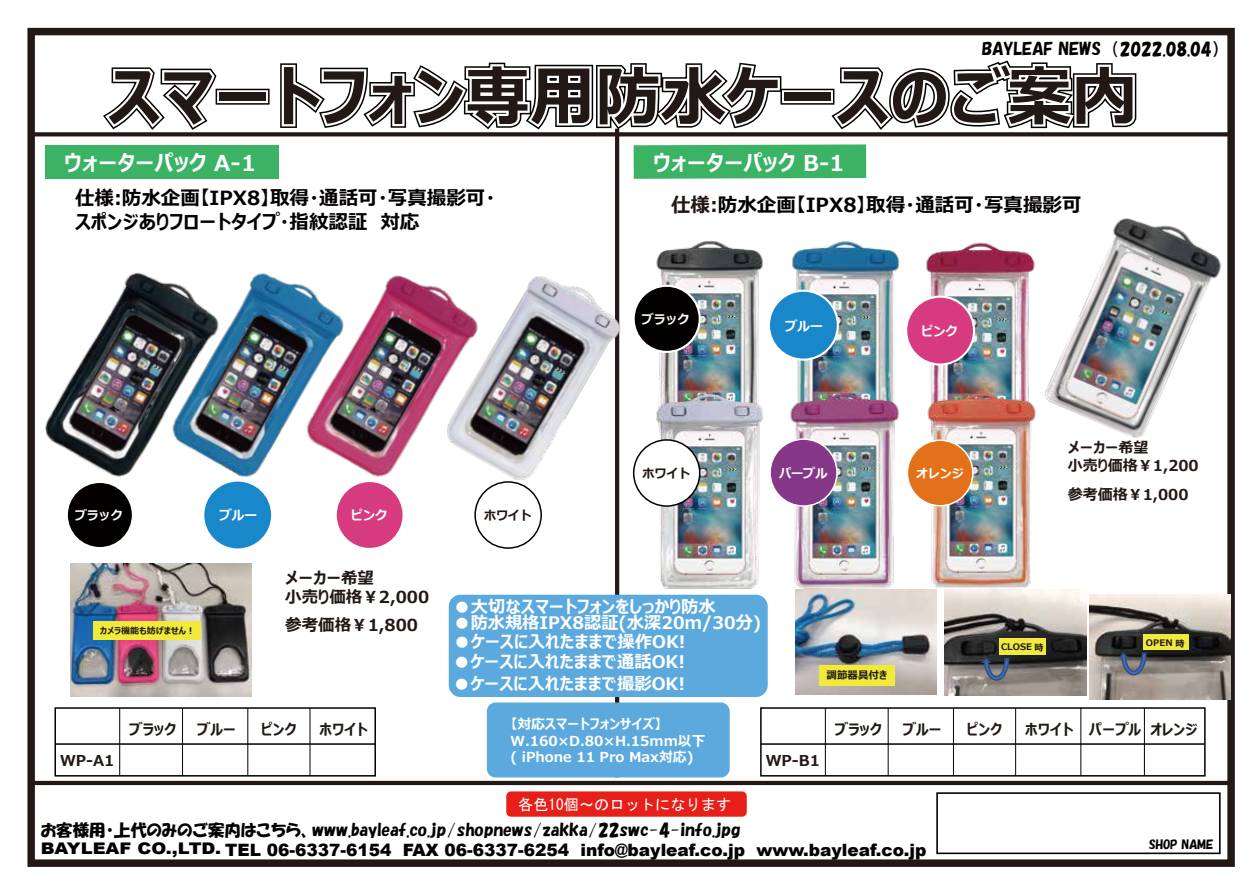
<style>
.page{position:relative;width:1260px;height:893px;background:#fff}
.page>*{position:absolute;margin:0;border:0;box-sizing:border-box;transform-origin:0 0}
.t1{font:700 64.8px "Meiryo UI";letter-spacing:.01em;color:#221815}
.t2{font:700 21.9px "Meiryo UI";letter-spacing:.01em;color:#fff}
.t3{font:700 19.5px/23.4px "Meiryo UI";color:#040000}
.t4{font:700 17.25px "Meiryo UI";color:#fff}
.t5{font:900 16.95px "Arial";color:#040000}
.t6{font:16.5px "HGP Soei Kakupoptai";color:#040000}
.t7{font:700 16.5px/19.8px "Meiryo UI";color:#221815}
.t8{font:15.15px "MS Gothic";color:#fff}
.t9{font:700 15px/18px "Meiryo UI";color:#221815}
.t10{font:700 13.8px/16.5px "Meiryo UI";color:#fff}
.t11{font:700 13.2px "Meiryo";letter-spacing:-.01em;color:#fff;scale:.95 1}
.t12{font:700 13.05px "Meiryo";letter-spacing:-.01em;color:#fff;scale:.95 1}
.t13{font:700 12.75px "Meiryo";color:#fff;scale:.95 1}
.t14{font:700 12.6px "Meiryo";letter-spacing:-.01em;color:#fff;scale:.95 1}
.t15{font:700 12.6px "Meiryo";letter-spacing:-.01em;color:#221714;scale:.95 1}
.t16{font:11.85px "HGP Soei Kakupoptai";color:#040000}
.t17{font:700 10.5px "Meiryo UI";color:#221815}
.t18{font:700 9px "Meiryo UI";color:#221815}
.s1{font-family:"Meiryo";color:#221815}
.s2{font-size:16.05px;color:#000}
</style>
<div class="page">
<div style="left:45px;top:145px;width:234px;height:34px;background:#3cb265"></div>
<div style="left:216px;top:89px;width:54px;height:16px;border:8px solid #040000"></div>
<div style="left:780px;top:89px;width:54px;height:16px;border:8px solid #040000"></div>
<svg style="left:103px;top:67px;width:118px;height:63px"></svg>
<div style="left:217px;top:90px;width:51px;height:13px;border:4px solid #fff"></div>
<svg style="left:280px;top:62px;width:505px;height:70px"></svg>
<div style="left:782px;top:90px;width:51px;height:13px;border:4px solid #fff"></div>
<svg style="left:826px;top:60px;width:311px;height:70px"></svg>
<hr style="left:615px;top:129px;width:4px;height:648px;background:#221815">
<div style="left:449px;top:594px;width:319px;height:103px;background:#5ca9de;border-radius:12px"></div>
<div style="left:487px;top:702px;width:243px;height:75px;background:#5ca9de;border-radius:9px"></div>
<div style="left:506px;top:791px;width:241px;height:25px;background:#e71f19;border-radius:5px"></div>
<div style="left:936px;top:792px;width:285px;height:62px;background:#fff;border:2px solid #040000"></div>
<div style="left:27px;top:28px;width:1208px;height:838px;border:7px solid #221815"></div>
<div style="left:30px;top:780px;width:1200px;height:5px;background:#221815"></div>
<svg style="left:30px;top:132px;width:1200px;height:4px;background:#2f2623"></svg>
<img style="left:656px;top:240px;width:107px;height:148px">
<img style="left:671px;top:276px;width:76px;height:112px">
<img style="left:1045px;top:199px;width:190px;height:252px">
<img style="left:1060px;top:247px;width:138px;height:177px">
<img style="left:792px;top:241px;width:108px;height:148px">
<img style="left:806px;top:277px;width:76px;height:112px">
<img style="left:926px;top:242px;width:109px;height:147px">
<img style="left:941px;top:279px;width:76px;height:110px">
<img style="left:649px;top:388px;width:114px;height:201px">
<img style="left:672px;top:429px;width:75px;height:146px">
<img style="left:921px;top:389px;width:115px;height:204px">
<img style="left:943px;top:427px;width:76px;height:146px">
<img style="left:790px;top:389px;width:113px;height:204px">
<img style="left:806px;top:429px;width:76px;height:145px">
<div style="left:769px;top:291px;width:69px;height:68px;background:#1888ca;border-radius:50%"></div>
<div style="left:768px;top:289px;width:71px;height:72px;border:2px solid #fff;border-radius:50%"></div>
<div style="left:203px;top:480px;width:69px;height:69px;background:#1888ca;border-radius:50%"></div>
<div style="left:202px;top:479px;width:71px;height:71px;border:2px solid #fff;border-radius:50%"></div>
<div style="left:634px;top:286px;width:66px;height:66px;background:#040000;border-radius:50%"></div>
<div style="left:633px;top:285px;width:68px;height:68px;border:2px solid #fff;border-radius:50%"></div>
<div style="left:67px;top:482px;width:66px;height:66px;background:#040000;border-radius:50%"></div>
<div style="left:66px;top:481px;width:68px;height:68px;border:2px solid #fff;border-radius:50%"></div>
<div style="left:906px;top:296px;width:68px;height:68px;background:#d73b7f;border-radius:50%"></div>
<div style="left:905px;top:295px;width:70px;height:70px;border:2px solid #fff;border-radius:50%"></div>
<div style="left:336px;top:481px;width:68px;height:68px;background:#d73b7f;border-radius:50%"></div>
<div style="left:335px;top:480px;width:70px;height:70px;border:2px solid #fff;border-radius:50%"></div>
<div style="left:634px;top:440px;width:66px;height:66px;background:#fff;border-radius:50%"></div>
<div style="left:633px;top:439px;width:67px;height:68px;border:2px solid #040000;border-radius:50%"></div>
<div style="left:474px;top:481px;width:68px;height:67px;border:2px solid #040000;border-radius:50%"></div>
<div style="left:907px;top:440px;width:66px;height:65px;background:#e37119;border-radius:50%"></div>
<div style="left:907px;top:439px;width:67px;height:67px;border:2px solid #fff;border-radius:50%"></div>
<div style="left:770px;top:439px;width:67px;height:67px;background:#863788;border-radius:50%"></div>
<div style="left:769px;top:438px;width:69px;height:69px;border:2px solid #fff;border-radius:50%"></div>
<div style="left:760px;top:707px;width:446px;height:69px;border:2px solid #040000"></div>
<hr style="left:761px;top:743px;width:444px;height:1px;background:#040000">
<hr style="left:888px;top:708px;width:1px;height:67px;background:#040000">
<hr style="left:825px;top:708px;width:1px;height:67px;background:#040000">
<hr style="left:953px;top:708px;width:1px;height:67px;background:#040000">
<hr style="left:1015px;top:708px;width:1px;height:67px;background:#040000">
<hr style="left:1081px;top:708px;width:1px;height:67px;background:#040000">
<hr style="left:1144px;top:708px;width:1px;height:67px;background:#040000">
<div style="left:55px;top:707px;width:321px;height:69px;border:2px solid #040000"></div>
<hr style="left:55px;top:743px;width:320px;height:1px;background:#040000">
<hr style="left:182px;top:708px;width:1px;height:67px;background:#040000">
<hr style="left:119px;top:708px;width:1px;height:67px;background:#040000">
<hr style="left:247px;top:708px;width:1px;height:67px;background:#040000">
<hr style="left:310px;top:708px;width:1px;height:67px;background:#040000">
<img style="left:1089px;top:594px;width:142px;height:105px">
<div style="left:1143px;top:634px;width:46px;height:15px;background:#efea3c"></div>
<svg style="left:1117px;top:651px;width:30px;height:25px"></svg>
<img style="left:945px;top:589px;width:141px;height:106px">
<div style="left:999px;top:638px;width:46px;height:17px;background:#efea3c"></div>
<svg style="left:979px;top:656px;width:31px;height:25px"></svg>
<img style="left:796px;top:590px;width:141px;height:105px">
<div style="left:819px;top:665px;width:76px;height:21px;background:#efea3c"></div>
<img style="left:27px;top:254px;width:119px;height:242px">
<img style="left:61px;top:306px;width:85px;height:154px">
<img style="left:146px;top:273px;width:199px;height:228px">
<img style="left:187px;top:307px;width:104px;height:155px">
<img style="left:291px;top:273px;width:142px;height:221px">
<img style="left:321px;top:309px;width:112px;height:152px">
<img style="left:433px;top:259px;width:201px;height:237px">
<img style="left:461px;top:308px;width:132px;height:156px">
<img style="left:70px;top:564px;width:181px;height:132px">
<div style="left:94px;top:621px;width:107px;height:19px;background:#efea3c"></div>
<div style="left:634px;top:144px;width:232px;height:35px;background:#3cb265"></div>
<p class="t6" style="left:982px;top:41px;width:240px">BAYLEAF NEWS　（2022.08.04）</p>
<h1 class="t1" style="left:108px;top:51px;width:1031px">スマートフォン専用防水ケースのご案内</h1>
<h2 class="t2" style="left:64px;top:147px;width:193px">ウォーターパック A-1</h2>
<p class="t3" style="left:75px;top:187px;width:422px">仕様:防水企画【IPX8】取得・通話可・写真撮影可・スポンジありフロートタイプ・指紋認証　対応</p>
<p class="t14" style="left:75px;top:506px;width:52px">ブラック</p>
<p class="t11" style="left:220px;top:506px;width:41px">ブルー</p>
<p class="t12" style="left:351px;top:506px;width:40px">ピンク</p>
<p class="t15" style="left:484px;top:506px;width:52px">ホワイト</p>
<h2 class="t2" style="left:653px;top:147px;width:193px">ウォーターパック B-1</h2>
<p class="t3" style="left:671px;top:195px;width:412px"><span class="s1">仕様:</span>防水企画【IPX8】取得・通話可・写真撮影可</p>
<p class="t14" style="left:642px;top:310px;width:52px">ブラック</p>
<p class="t15" style="left:643px;top:464px;width:52px">ホワイト</p>
<p class="t11" style="left:785px;top:316px;width:41px">ブルー</p>
<p class="t12" style="left:921px;top:322px;width:40px">ピンク</p>
<p class="t13" style="left:779px;top:464px;width:52px">パープル</p>
<p class="t14" style="left:916px;top:464px;width:51px">オレンジ</p>
<p class="t9" style="left:1068px;top:439px;width:132px">メーカー希望<br>小売り価格￥1,200</p>
<p class="t9" style="left:1068px;top:486px;width:122px">参考価格￥1,000</p>
<p class="t18" style="left:100px;top:624px;width:97px">カメラ機能も妨げません︕</p>
<p class="t7" style="left:285px;top:568px;width:146px">メーカー希望<br>小売り価格￥2,000</p>
<p class="t7" style="left:285px;top:615px;width:134px">参考価格￥1,800</p>
<p class="t9" style="left:60px;top:752px;width:56px">WP-A1</p>
<p class="t9" style="left:129px;top:720px;width:49px">ブラック</p>
<p class="t9" style="left:197px;top:720px;width:41px">ブルー</p>
<p class="t9" style="left:261px;top:720px;width:37px">ピンク</p>
<p class="t9" style="left:320px;top:720px;width:50px">ホワイト</p>
<p class="t4" style="left:453px;top:594px;width:264px">●大切なスマートフォンをしっかり防水</p>
<p class="t4" style="left:453px;top:611px;width:309px">●防水規格IPX8認証(水深20m/30分)</p>
<p class="t4" style="left:453px;top:630px;width:234px">●ケースに入れたままで操作OK!</p>
<p class="t4" style="left:453px;top:649px;width:234px">●ケースに入れたままで通話OK!</p>
<p class="t4" style="left:453px;top:671px;width:234px">●ケースに入れたままで撮影OK!</p>
<p class="t17" style="left:827px;top:667px;width:62px">調節器具付き</p>
<p class="t18" style="left:1001px;top:640px;width:44px">CLOSE 時</p>
<p class="t18" style="left:1146px;top:636px;width:40px">OPEN 時</p>
<p class="t10" style="left:511px;top:716px;width:197px">【対応スマートフォンサイズ】<br>W.160×D.80×H.15mm以下( iPhone 11 Pro Max対応)</p>
<p class="t9" style="left:766px;top:752px;width:56px">WP-B1</p>
<p class="t9" style="left:835px;top:720px;width:49px">ブラック</p>
<p class="t9" style="left:903px;top:720px;width:41px">ブルー</p>
<p class="t9" style="left:967px;top:720px;width:37px">ピンク</p>
<p class="t9" style="left:1025px;top:720px;width:174px">ホワイト パープル オレンジ</p>
<p class="t8" style="left:518px;top:797px;width:215px">各色10個～のロットになります</p>
<p class="t6" style="left:41px;top:821px;width:701px">お客様用・上代のみのご案内はこちら、www.bayleaf.co.jp/shopnews/zakka/22swc-4-info.jpg</p>
<p class="t5" style="left:41px;top:838px;width:887px"><span class="s2">BAYLEAF CO.,LTD.</span> TEL 06-6337-6154 FAX 06-6337-6254 info@bayleaf.co.jp www.bayleaf.co.jp</p>
<p class="t16" style="left:1149px;top:838px;width:66px">SHOP NAME</p>
</div>
